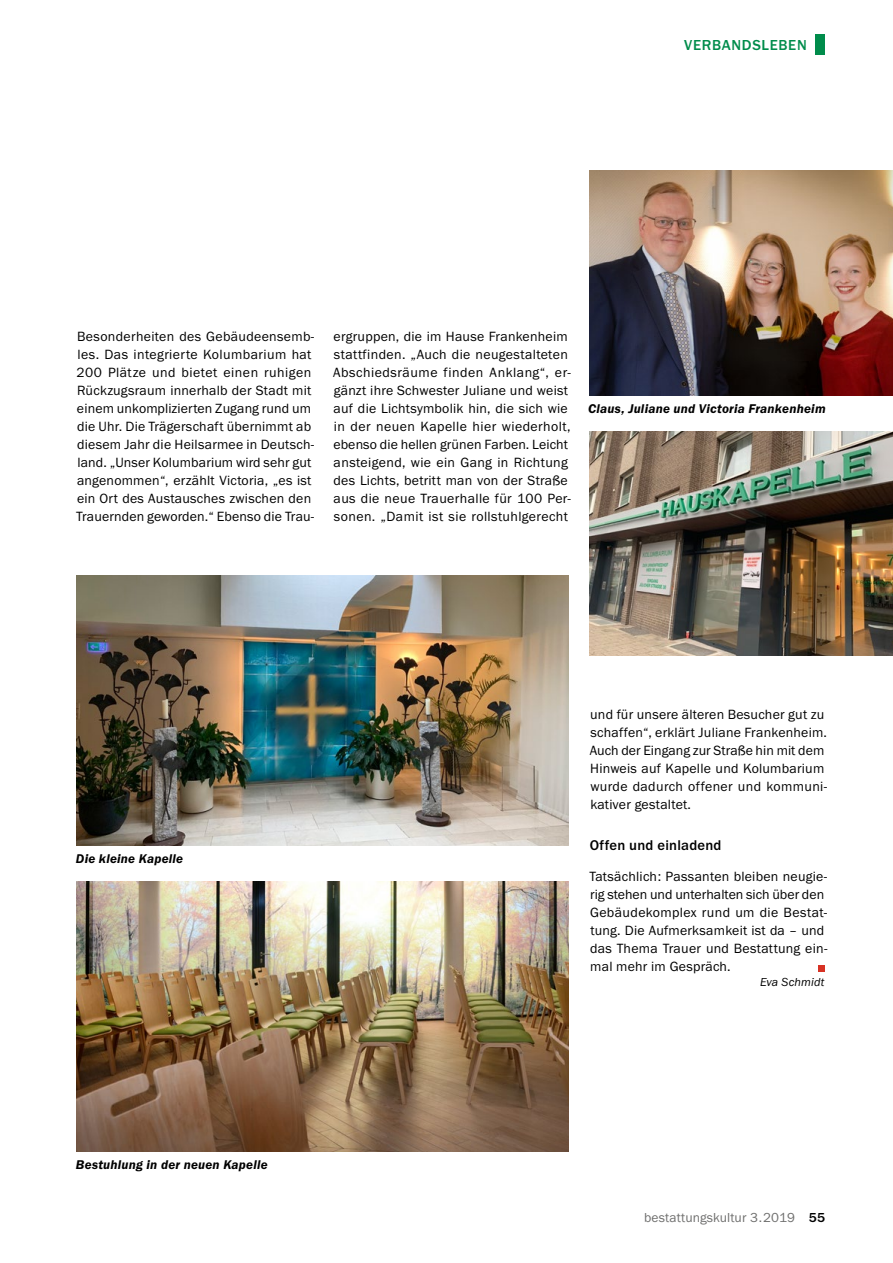
<style>
.page{position:relative;width:893px;height:1263px;background:#fff}
.page>*{position:absolute;margin:0;border:0;box-sizing:border-box;transform-origin:0 0}
.t1{font:500 15px "Franklin Gothic URW";letter-spacing:.045em;color:#008c4b}
.t2{font:500 14.7px "Franklin Gothic URW";letter-spacing:.015em;color:#000}
.t3{font:13.8px/18px "Franklin Gothic URW Boo";letter-spacing:.015em;color:#000}
.t4{font:13.5px "Franklin Gothic URW Boo";letter-spacing:.01em;color:#6f6f6e}
.t5{font:13.2px "Franklin Gothic URW Dem Ita";letter-spacing:.015em;color:#000}
.t6{font:12px "Franklin Gothic URW Boo Ita";letter-spacing:.015em;color:#000}
.s1{font-family:"Franklin Gothic URW";font-weight:500;color:#000}
</style>
<div class="page">
<img style="left:590px;top:171px;width:303px;height:224px">
<img style="left:590px;top:431px;width:303px;height:225px">
<img style="left:77px;top:881px;width:491px;height:270px">
<img style="left:77px;top:575px;width:491px;height:270px">
<div style="left:818px;top:964px;width:7px;height:7px;background:#d73224"></div>
<div style="left:816px;top:34px;width:9px;height:21px;background:#008c4b"></div>
<p class="t1" style="left:684px;top:35px;width:124px">VERBANDSLEBEN</p>
<p class="t3" style="left:76px;top:327px;width:240px">Besonderheiten des Gebäudeensemb&shy;les. Das integrierte Kolumbarium hat 200 Plätze und bietet einen ruhigen Rückzugsraum innerhalb der Stadt mit einem unkomplizierten Zugang rund um die Uhr. Die Trägerschaft übernimmt ab diesem Jahr die Heilsarmee in Deutsch&shy;land. „Unser Kolumbarium wird sehr gut angenommen“, erzählt Victoria, „es ist ein Ort des Austausches zwischen den Trauernden geworden.“ Ebenso die Trau-</p>
<p class="t3" style="left:333px;top:327px;width:239px">ergruppen, die im Hause Frankenheim stattfinden. „Auch die neugestalteten Abschiedsräume finden Anklang“, er&shy;gänzt ihre Schwester Juliane und weist auf die Lichtsymbolik hin, die sich wie in der neuen Kapelle hier wiederholt, ebenso die hellen grünen Farben. Leicht ansteigend, wie ein Gang in Richtung des Lichts, betritt man von der Straße aus die neue Trauerhalle für 100 Per&shy;sonen. „Damit ist sie rollstuhlgerecht</p>
<p class="t5" style="left:588px;top:400px;width:239px">Claus, Juliane und Victoria Frankenheim</p>
<p class="t5" style="left:76px;top:850px;width:109px">Die kleine Kapelle</p>
<p class="t5" style="left:76px;top:1156px;width:193px">Bestuhlung in der neuen Kapelle</p>
<p class="t3" style="left:590px;top:705px;width:239px">und für unsere älteren Besucher gut zu schaffen“, erklärt Juliane Frankenheim.<br>Auch der Eingang zur Straße hin mit dem Hinweis auf Kapelle und Kolumbarium wurde dadurch offener und kommuni&shy;kativer gestaltet.</p>
<p class="t2" style="left:590px;top:836px;width:133px">Offen und einladend</p>
<p class="t3" style="left:589px;top:867px;width:240px">Tatsächlich: Passanten bleiben neugie&shy;rig stehen und unterhalten sich über den Gebäudekomplex rund um die Bestat&shy;tung. Die Aufmerksamkeit ist da – und das Thema Trauer und Bestattung ein&shy;mal mehr im Gespräch.</p>
<p class="t6" style="left:760px;top:975px;width:66px">Eva Schmidt</p>
<p class="t4" style="left:644px;top:1209px;width:182px">bestattungskultur 3.2019 <span class="s1">55</span></p>
</div>
